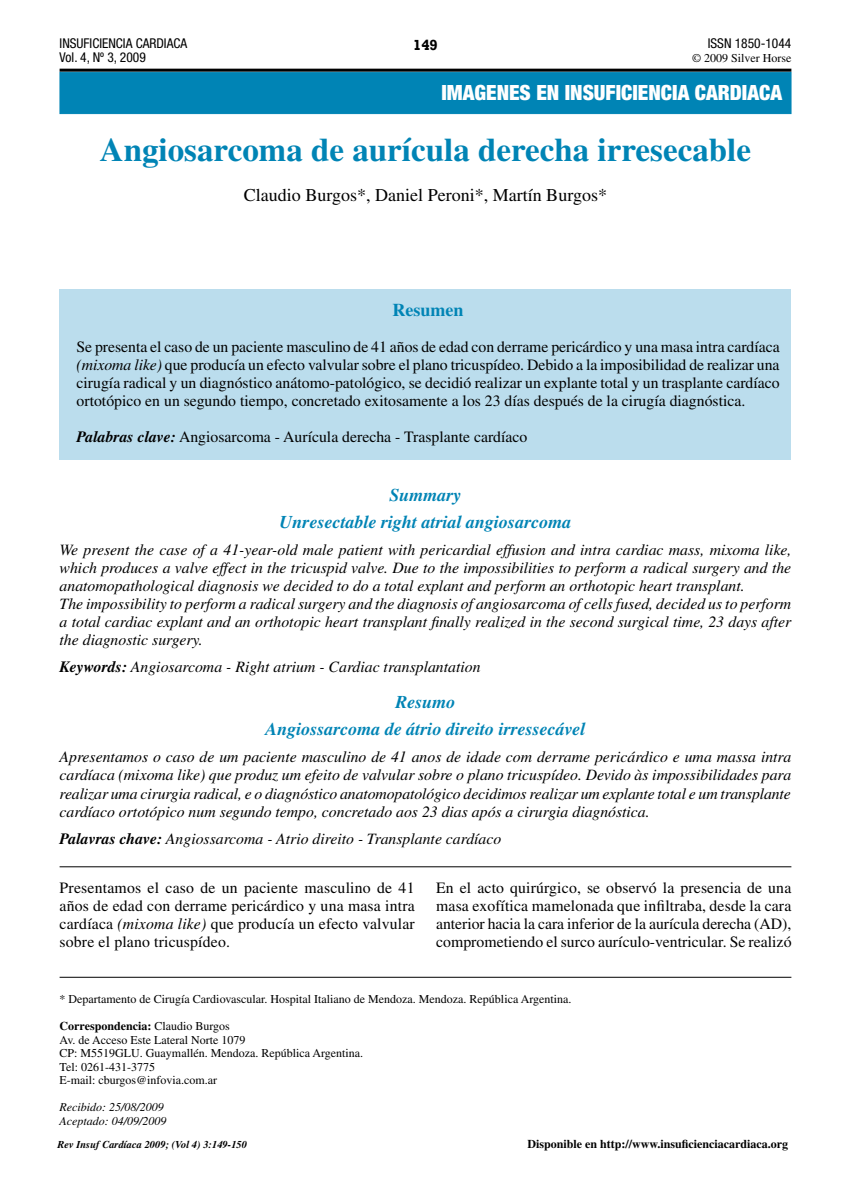
<style>
.page{position:relative;width:851px;height:1191px;background:#fff}
.page>*{position:absolute;margin:0;border:0;box-sizing:border-box;transform-origin:0 0}
.t1{font:700 33px "Times LT Std";color:#0084b5}
.t2{font:900 condensed 21px "Helvetica Neue LT Std";color:#fff}
.t3{font:italic 700 18px/27px "Times LT Std";color:#0084b5;text-align:center}
.t4{font:18px "Times LT Std";color:#000}
.t5{font:700 18px "Times LT Std";color:#0084b5}
.t6{font:italic 15.75px/18px "Times LT Std";color:#000}
.t7{font:15.75px/18px "Times LT Std";color:#000;text-align:justify}
.t8{font:700 15px "Rockwell";color:#000}
.t9{font:condensed 13.5px/14.4px "Helvetica Neue LT Std";color:#000}
.t10{font:12px/13.5px "Times LT Std";color:#000}
.t11{font:700 12px "Times LT Std";color:#000}
.t12{font:700 condensed 12px/14.4px "Helvetica Neue LT Std";color:#000;text-align:right}
.t13{font:italic 12px/13.5px "Times LT Std";color:#000}
.t14{font:italic 700 10.5px "Times LT Std";color:#000}
.s1{font-style:italic}
.s2{font-weight:700;font-style:italic}
.s3{font-weight:700}
</style>
<div class="page">
<div style="left:60px;top:72px;width:731px;height:42px;background:#0084b5;border:1px solid #0084b5"></div>
<hr style="left:60px;top:69px;width:731px;height:3px;background:#000">
<hr style="left:60px;top:977px;width:731px;height:1px;background:#000">
<div style="left:60px;top:289px;width:731px;height:171px;background:#bbdded"></div>
<hr style="left:60px;top:866px;width:731px;height:1px;background:#000">
<p class="t9" style="left:60px;top:36px;width:129px">INSUFICIENCIA CARDIACA<br>Vol. 4, Nº 3, 2009</p>
<p class="t8" style="left:413px;top:35px;width:26px">149</p>
<p class="t12" style="left:625px;top:35px;width:168px">C Burgos y col.<br>Angiosarcoma de aurícu a derecha</p>
<p class="t9" style="left:707px;top:36px;width:85px">ISSN 1850-1044</p>
<p class="t10" style="left:692px;top:51px;width:101px">© 2009 Silver Horse</p>
<h2 class="t2" style="left:441px;top:79px;width:342px">IMAGENES EN INSUFICIENCIA CARDIACA</h2>
<h1 class="t1" style="left:100px;top:130px;width:652px">Angiosarcoma de aurícula derecha irresecable</h1>
<p class="t4" style="left:244px;top:184px;width:364px">Claudio Burgos*, Daniel Peroni*, Martín Burgos*</p>
<p class="t5" style="left:392px;top:299px;width:72px">Resumen</p>
<p class="t7" style="left:77px;top:337px;width:704px">Se presenta el caso de un paciente masculino de 41 años de edad con derrame pericárdico y una masa intra cardíaca <span class="s1">(mixoma like)</span> que producía un efecto valvular sobre el plano tricuspídeo. Debido a la imposibilidad de realizar una cirugía radical y un diagnóstico anátomo-patológico, se decidió realizar un explante total y un trasplante cardíaco ortotópico en un segundo tiempo, concretado exitosamente a los 23 días después de la cirugía diagnóstica.</p>
<p class="t7" style="left:77px;top:427px;width:452px"><span class="s2">Palabras clave:</span> Angiosarcoma - Aurícula derecha - Trasplante cardíaco</p>
<p class="t3" style="left:279px;top:481px;width:293px">Summary<br>Unresectable right atrial angiosarcoma</p>
<p class="t6" style="left:60px;top:541px;width:733px">We present the case of a 41-year-old male patient with pericardial effusion and intra cardiac mass, mixoma like, which produces a valve effect in the tricuspid valve. Due to the impossibilities to perform a radical surgery and the anatomopathological diagnosis we decided to do a total explant and perform an orthotopic heart transplant.<br>The impossibility to perform a radical surgery and the diagnosis of angiosarcoma of cells fused, decided us to perform a total cardiac explant and an orthotopic heart transplant finally realized in the second surgical time, 23 days after the diagnostic surgery.</p>
<p class="t6" style="left:60px;top:658px;width:422px"><span class="s3">Keywords:</span> Angiosarcoma - Right atrium - Cardiac transplantation</p>
<p class="t3" style="left:265px;top:688px;width:321px">Resumo<br>Angiossarcoma de átrio direito irressecável</p>
<p class="t6" style="left:60px;top:748px;width:733px;text-align:justify">Apresentamos o caso de um paciente masculino de 41 anos de idade com derrame pericárdico e uma massa intra cardíaca (mixoma like) que produz um efeito de valvular sobre o plano tricuspídeo. Devido às impossibilidades para realizar uma cirurgia radical, e o diagnóstico anatomopatológico decidimos realizar um explante total e um transplante cardíaco ortotópico num segundo tempo, concretado aos 23 dias após a cirurgia diagnóstica.</p>
<p class="t6" style="left:60px;top:829px;width:443px"><span class="s3">Palavras chave:</span> Angiossarcoma - Atrio direito - Transplante cardíaco</p>
<p class="t7" style="left:60px;top:878px;width:357px">Presentamos el caso de un paciente masculino de 41 años de edad con derrame pericárdico y una masa intra cardíaca <span class="s1">(mixoma like)</span> que producía un efecto valvular sobre el plano tricuspídeo.</p>
<p class="t7" style="left:436px;top:878px;width:357px">En el acto quirúrgico, se observó la presencia de una masa exofítica mamelonada que infiltraba, desde la cara anterior hacia la cara inferior de la aurícula derecha (AD), comprometiendo el surco aurículo-ventricular. Se realizó</p>
<p class="t10" style="left:60px;top:992px;width:513px">* Departamento de Cirugía Cardiovascular. Hospital Italiano de Mendoza. Mendoza. República Argentina.</p>
<p class="t10" style="left:60px;top:1019px;width:305px"><span class="s3">Correspondencia:</span> Claudio Burgos<br>Av. de Acceso Este Lateral Norte 1079<br>CP: M5519GLU. Guaymallén. Mendoza. República Argentina.<br>Tel: 0261-431-3775<br>E-mail: cburgos@infovia.com.ar</p>
<p class="t13" style="left:60px;top:1100px;width:108px">Recibido: 25/08/2009<br>Aceptado: 04/09/2009</p>
<p class="t14" style="left:57px;top:1137px;width:191px">Rev Insuf Cardíaca 2009; (Vol 4) 3:149-150</p>
<p class="t11" style="left:527px;top:1137px;width:262px">Disponible en http://www.insuficienciacardiaca.org</p>
</div>
